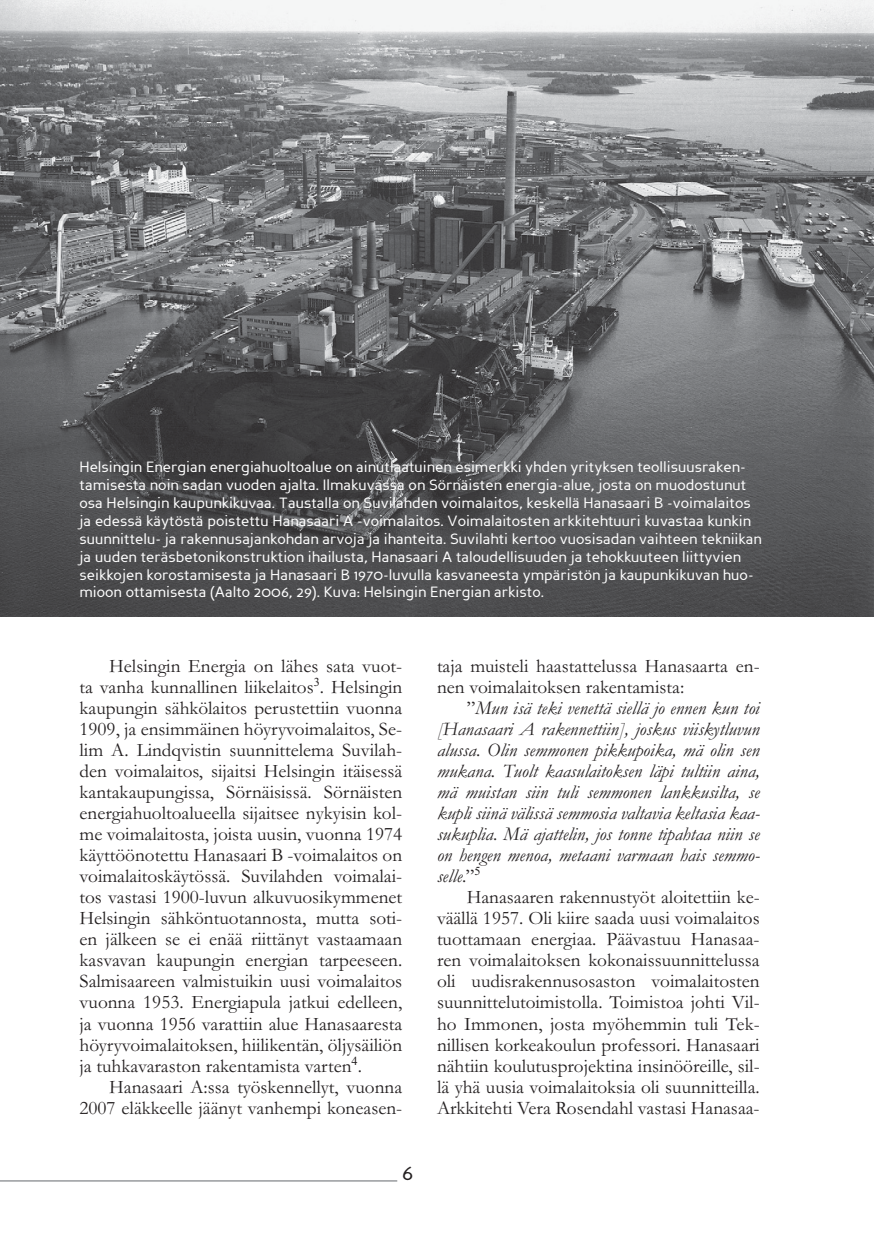
<style>
.page{position:relative;width:874px;height:1241px;background:#fff}
.page>*{position:absolute;margin:0;border:0;box-sizing:border-box;transform-origin:0 0}
.t1{font:21px "Perspective Sans";color:#231f20}
.t2{font:19.25px/21px "Garamond";color:#231f20;text-align:justify}
.t3{font:italic 19.25px/21px "Garamond";color:#231f20;text-align:justify}
.t4{font:14.88px/17.8px "Perspective Sans";color:#fff}
.s1{font-style:normal}
</style>
<div class="page">
<hr style="left:0;top:1180px;width:397px;height:2px;background:#a7a9ac">
<img style="left:0;top:0;width:873px;height:616px">
<p class="t4" style="left:79px;top:460px;width:683px">Helsingin Energian energiahuoltoalue on ainutlaatuinen esimerkki yhden yrityksen teollisuusraken&shy;tamisesta noin sadan vuoden ajalta. Ilmakuvassa on Sörnäisten energia-alue, josta on muodostunut osa Helsingin kaupunkikuvaa. Taustalla on Suvilahden voimalaitos, keskellä Hanasaari B -voimalaitos ja edessä käytöstä poistettu Hanasaari A -voimalaitos. Voimalaitosten arkkitehtuuri kuvastaa kunkin suunnittelu- ja rakennusajankohdan arvoja ja ihanteita. Suvilahti kertoo vuosisadan vaihteen tekniikan ja uuden teräsbetonikonstruktion ihailusta, Hanasaari A taloudellisuuden ja tehokkuuteen liittyvien seikkojen korostamisesta ja Hanasaari B 1970-luvulla kasvaneesta ympäristön ja kaupunkikuvan huo&shy;mioon ottamisesta (Aalto 2006, 29). Kuva: Helsingin Energian arkisto.</p>
<p class="t2" style="left:79px;top:658px;width:324px;text-indent:30px">Helsingin Energia on lähes sata vuot&shy;ta vanha kunnallinen liikelaitos<sup>3</sup>. Helsingin kaupungin sähkölaitos perustettiin vuonna 1909, ja ensimmäinen höyryvoimalaitos, Se&shy;lim A. Lindqvistin suunnittelema Suvilah&shy;den voimalaitos, sijaitsi Helsingin itäisessä kantakaupungissa, Sörnäisissä. Sörnäisten energiahuoltoalueella sijaitsee nykyisin kol&shy;me voimalaitosta, joista uusin, vuonna 1974 käyttöönotettu Hanasaari B -voimalaitos on voimalaitoskäytössä. Suvilahden voimalai&shy;tos vastasi 1900-luvun alkuvuosikymmenet Helsingin sähköntuotannosta, mutta soti&shy;en jälkeen se ei enää riittänyt vastaamaan kasvavan kaupungin energian tarpeeseen.<br>Salmisaareen valmistuikin uusi voimalaitos vuonna 1953. Energiapula jatkui edelleen, ja vuonna 1956 varattiin alue Hanasaaresta höyryvoimalaitoksen, hiilikentän, öljysäiliön ja tuhkavaraston rakentamista varten<sup>4</sup>.</p>
<p class="t2" style="left:79px;top:1078px;width:324px;text-align:right">Hanasaari A:ssa työskennellyt, vuonna<br>2007 eläkkeelle jäänyt vanhempi koneasen-</p>
<p class="t1" style="left:402px;top:1164px;width:13px">6</p>
<p class="t2" style="left:437px;top:658px;width:324px">taja muisteli haastattelussa Hanasaarta en&shy;nen voimalaitoksen rakentamista:</p>
<p class="t3" style="left:437px;top:700px;width:324px;text-indent:30px"><span class="s1">”</span>Mun isä teki venettä siellä jo ennen kun toi [Hanasaari A rakennettiin], joskus viiskytluvun alussa. Olin semmonen pikkupoika, mä olin sen mukana. Tuolt kaasulaitoksen läpi tultiin aina, mä muistan siin tuli semmonen lankkusilta, se kupli siinä välissä semmosia valtavia keltasia kaa&shy;sukuplia. Mä ajattelin, jos tonne tipahtaa niin se on hengen menoa, metaani varmaan hais semmo&shy;selle<span class="s1">.”</span><sup>5</sup></p>
<p class="t2" style="left:437px;top:889px;width:324px;text-indent:30px">Hanasaaren rakennustyöt aloitettiin ke&shy;väällä 1957. Oli kiire saada uusi voimalaitos tuottamaan energiaa. Päävastuu Hanasaa&shy;ren voimalaitoksen kokonaissuunnittelussa oli uudisrakennusosaston voimalaitosten suunnittelutoimistolla. Toimistoa johti Vil&shy;ho Immonen, josta myöhemmin tuli Tek&shy;nillisen korkeakoulun professori. Hanasaari nähtiin koulutusprojektina insinööreille, sil&shy;lä yhä uusia voimalaitoksia oli suunnitteilla.<br>Arkkitehti Vera Rosendahl vastasi Hanasaa-</p>
</div>
